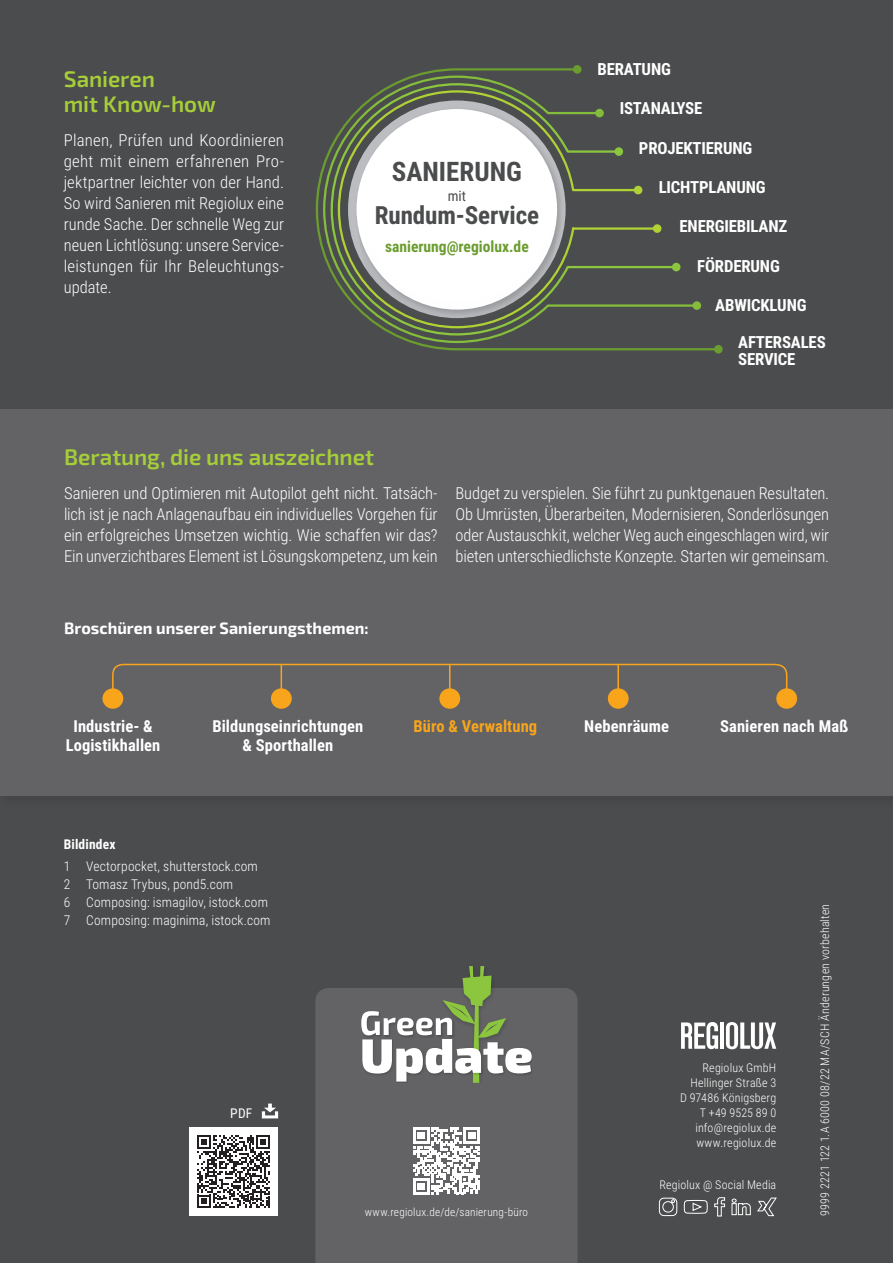
<style>
.page{position:relative;width:893px;height:1263px;background:#4b4c4d}
.page>*{position:absolute;margin:0;border:0;box-sizing:border-box;transform-origin:0 0}
.t1{font:700 26.85px "Roboto Condensed";color:#4b4c4d}
.t2{font:700 25.05px "Roboto Condensed";letter-spacing:-.005em;color:#4b4c4d}
.t3{font:600 22.5px/25.5px "Exo 2";letter-spacing:-.005em;color:#a6ce39}
.t4{font:700 16.8px/36.5px "Roboto Condensed";letter-spacing:-.01em;color:#fff}
.t5{font:300 16.5px/21px "Roboto Condensed";letter-spacing:-.005em;color:#fff;text-align:justify}
.t6{font:700 16.5px/19.5px "Roboto Condensed";letter-spacing:.005em;color:#fff;text-align:center}
.t7{font:700 16.5px "Exo 2";color:#fff}
.t8{font:700 16.5px "Roboto Condensed";letter-spacing:.005em;color:#f9a51b}
.t9{font:700 15.6px "Roboto Condensed";color:#6b9c2f}
.t10{font:14.25px "Roboto Condensed";color:#4b4c4d}
.t11{font:300 13.5px/18px "Roboto Condensed";letter-spacing:.01em;color:#fff}
.t12{font:700 13.5px "Roboto Condensed";letter-spacing:.01em;color:#fff}
.t13{font:13.5px "Roboto Condensed";color:#fff}
.t14{font:300 12px/15px "Roboto Condensed";letter-spacing:.015em;color:#fff;text-align:right}
.t15{font:300 11.25px "Roboto Condensed";letter-spacing:.02em;color:#fff}
</style>
<div class="page">
<div style="left:0;top:409px;width:893px;height:387px;background:#636366"></div>
<div style="left:315px;top:988px;width:263px;height:275px;background:#636366"></div>
<svg style="left:112px;top:663px;width:676px;height:40px"></svg>
<div style="left:776px;top:688px;width:21px;height:21px;background:#f9a51b;border-radius:50%"></div>
<div style="left:102px;top:688px;width:21px;height:21px;background:#f9a51b;border-radius:50%"></div>
<div style="left:608px;top:688px;width:21px;height:21px;background:#f9a51b;border-radius:50%"></div>
<div style="left:439px;top:688px;width:21px;height:21px;background:#f9a51b;border-radius:50%"></div>
<div style="left:271px;top:688px;width:21px;height:21px;background:#f9a51b;border-radius:50%"></div>
<svg style="left:361px;top:966px;width:171px;height:117px"></svg>
<svg style="left:413px;top:1127px;width:67px;height:67px;background:#c7c7c8"></svg>
<hr style="left:720px;top:1022px;width:4px;height:27px;background:#fff">
<svg style="left:726px;top:1022px;width:50px;height:27px"></svg>
<svg style="left:681px;top:1022px;width:37px;height:27px"></svg>
<svg style="left:659px;top:1198px;width:18px;height:18px"></svg>
<svg style="left:714px;top:1197px;width:11px;height:19px"></svg>
<svg style="left:757px;top:1197px;width:19px;height:19px"></svg>
<svg style="left:684px;top:1200px;width:23px;height:14px"></svg>
<svg style="left:732px;top:1199px;width:19px;height:16px"></svg>
<div style="left:189px;top:1127px;width:89px;height:89px;background:#fff"></div>
<svg style="left:197px;top:1135px;width:73px;height:73px"></svg>
<svg style="left:262px;top:1103px;width:16px;height:15px"></svg>
<svg style="left:315px;top:68px;width:399px;height:283px"></svg>
<div style="left:573px;top:65px;width:9px;height:9px;background:#6b9c2f;border-radius:50%"></div>
<div style="left:714px;top:345px;width:9px;height:9px;background:#6b9c2f;border-radius:50%"></div>
<svg style="left:322px;top:74px;width:377px;height:270px"></svg>
<div style="left:692px;top:301px;width:9px;height:9px;background:#84bc3b;border-radius:50%"></div>
<svg style="left:329px;top:82px;width:350px;height:255px"></svg>
<div style="left:672px;top:263px;width:8px;height:8px;background:#8bc63e;border-radius:50%"></div>
<svg style="left:337px;top:89px;width:323px;height:240px"></svg>
<div style="left:634px;top:186px;width:8px;height:8px;background:#b0d136;border-radius:50%"></div>
<div style="left:653px;top:224px;width:8px;height:9px;background:#b0d136;border-radius:50%"></div>
<img style="left:352px;top:104px;width:214px;height:86px">
<div style="left:357px;top:109px;width:200px;height:201px;background:#fff;border-radius:50%"></div>
<img style="left:337px;top:190px;width:240px;height:148px">
<svg style="left:357px;top:209px;width:201px;height:109px"></svg>
<h3 class="t3" style="left:64px;top:67px;width:154px">Sanieren<br>mit Know-how</h3>
<p class="t5" style="left:64px;top:129px;width:222px">Planen, Prüfen und Koordinieren geht mit einem erfahrenen Pro&shy;jektpartner leichter von der Hand.<br>So wird Sanieren mit Regiolux eine runde Sache. Der schnelle Weg zur neuen Lichtlösung: unsere Service&shy;leistungen für Ihr Beleuchtungs&shy;update.</p>
<h1 class="t1" style="left:392px;top:152px;width:131px">SANIERUNG</h1>
<p class="t10" style="left:448px;top:186px;width:20px">mit</p>
<h2 class="t2" style="left:375px;top:198px;width:166px">Rundum-Service</h2>
<p class="t9" style="left:385px;top:235px;width:145px">sanierung@regiolux.de</p>
<p class="t4" style="left:597px;top:50px;width:75px">BERATUNG</p>
<p class="t4" style="left:620px;top:89px;width:84px">ISTANALYSE</p>
<p class="t4" style="left:639px;top:129px;width:115px">PROJEKTIERUNG</p>
<p class="t4" style="left:659px;top:168px;width:108px">LICHTPLANUNG</p>
<p class="t4" style="left:679px;top:207px;width:109px">ENERGIEBILANZ</p>
<p class="t4" style="left:697px;top:247px;width:84px">FÖRDERUNG</p>
<p class="t4" style="left:738px;top:286px;width:89px;text-indent:-23px">ABWICKLUNG<br>AFTERSALES</p>
<p class="t4" style="left:738px;top:340px;width:59px">SERVICE</p>
<h3 class="t3" style="left:64px;top:445px;width:312px">Beratung, die uns auszeichnet</h3>
<p class="t5" style="left:64px;top:482px;width:375px">Sanieren und Optimieren mit Autopilot geht nicht. Tatsäch&shy;lich ist je nach Anlagenaufbau ein individuelles Vorgehen für ein erfolgreiches Umsetzen wichtig. Wie schaffen wir das?<br>Ein unverzichtbares Element ist Lösungskompetenz, um kein</p>
<p class="t5" style="left:456px;top:482px;width:375px">Budget zu verspielen. Sie führt zu punktgenauen Resultaten.<br>Ob Umrüsten, Überarbeiten, Modernisieren, Sonderlösungen oder Austauschkit, welcher Weg auch eingeschlagen wird, wir bieten unterschiedlichste Konzepte. Starten wir gemeinsam.</p>
<p class="t7" style="left:64px;top:618px;width:306px">Broschüren unserer Sanierungsthemen:</p>
<p class="t6" style="left:66px;top:715px;width:96px">Industrie- &amp;<br>Logistikhallen</p>
<p class="t6" style="left:584px;top:715px;width:86px">Nebenräume</p>
<p class="t6" style="left:720px;top:715px;width:130px">Sanieren nach Maß</p>
<p class="t6" style="left:213px;top:715px;width:152px">Bildungseinrichtungen</p>
<p class="t8" style="left:413px;top:714px;width:125px">Büro &amp; Verwaltung</p>
<p class="t6" style="left:243px;top:735px;width:92px">&amp; Sporthallen</p>
<p class="t12" style="left:64px;top:835px;width:53px">Bildindex</p>
<p class="t11" style="left:64px;top:857px;width:208px">1 Vectorpocket, shutterstock.com<br>2 Tomasz Trybus, pond5.com<br>6 Composing: ismagilov, istock.com 7 Composing: maginima, istock.com</p>
<p class="t13" style="left:230px;top:1104px;width:24px">PDF</p>
<p class="t15" style="left:365px;top:1204px;width:165px">www.regiolux.de/de/sanierung-büro</p>
<p class="t14" style="left:680px;top:1060px;width:98px">Regiolux GmbH<br>Hellinger Straße 3<br>D 97486 Königsberg<br>T +49 9525 89 0 info@regiolux.de www.regiolux.de</p>
<p class="t14" style="left:659px;top:1177px;width:118px">Regiolux @ Social Media</p>
<p class="t14" style="left:817px;top:1216px;width:314px;rotate:-90deg">9999 2221 122 1.A 6000 08/22 MA/SCH Änderungen vorbehalten</p>
</div>
